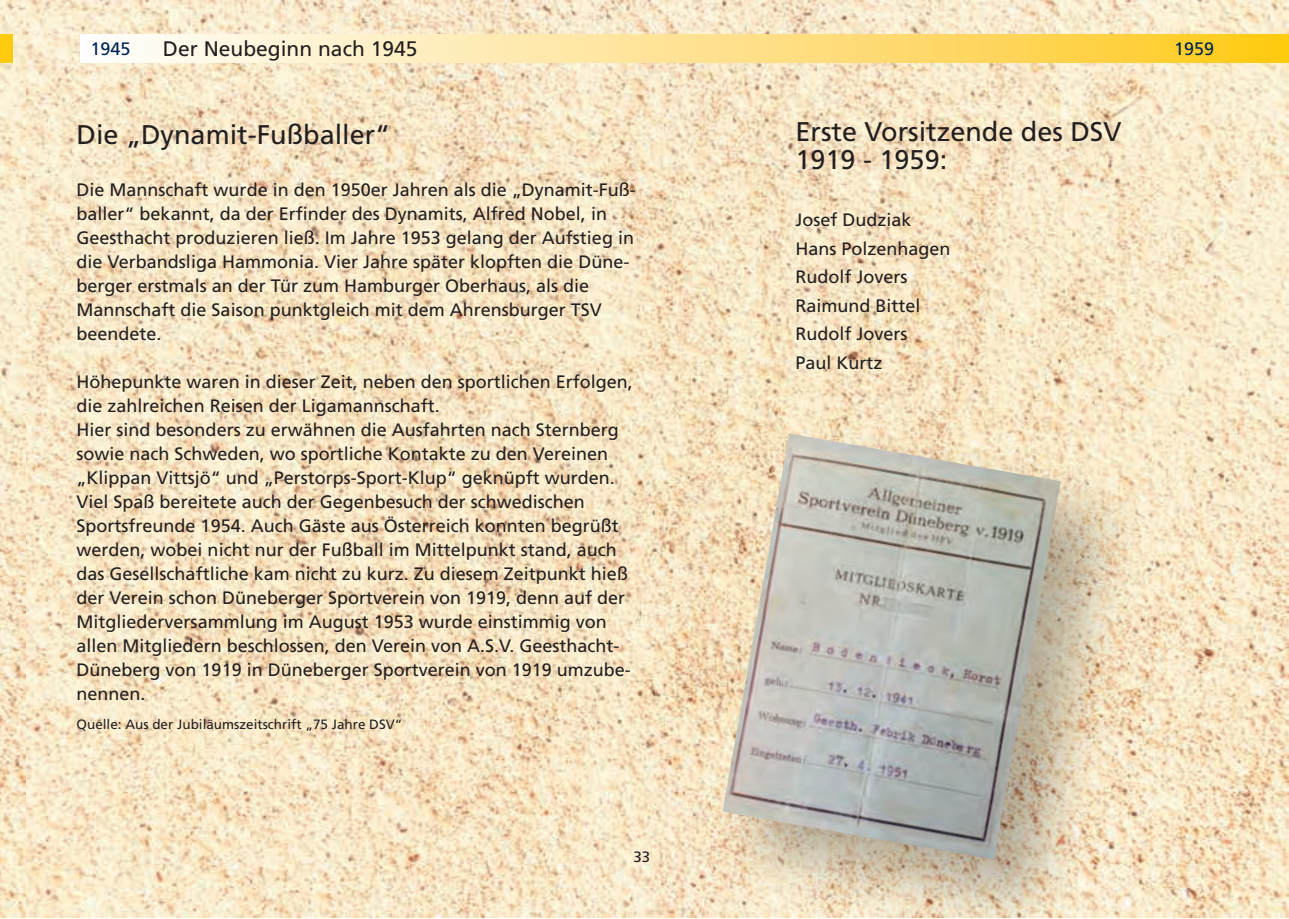
<style>
.page{position:relative;width:1289px;height:919px;background:#fff}
.page>*{position:absolute;margin:0;border:0;box-sizing:border-box;transform-origin:0 0}
.t1{font:27px/28.5px "Frutiger LT Std";color:#231f20}
.t2{font:21px "Frutiger LT Std";color:#231f20}
.t3{font:18px/24px "Frutiger LT Std";color:#231f20}
.t4{font:18px "Frutiger LT Std";color:#002451}
.t5{font:15px "Frutiger LT Std";color:#231f20}
.t6{font:13.5px "Frutiger LT Std";color:#231f20}
</style>
<div class="page">
<img style="left:26px;top:0;width:1262px;height:917px">
<svg style="left:80px;top:34px;width:1208px;height:28px;background:#fee391"></svg>
<img style="left:839px;top:917px;width:243px;height:1px">
<img style="left:695px;top:406px;width:465px;height:511px">
<img style="left:722px;top:433px;width:338px;height:426px">
<img style="left:0;top:0;width:26px;height:917px">
<div style="left:0;top:34px;width:13px;height:28px;background:#fecb0d"></div>
<p class="t4" style="left:90px;top:42px;width:42px">1945</p>
<p class="t2" style="left:163px;top:40px;width:256px">Der Neubeginn nach 1945</p>
<h1 class="t1" style="left:77px;top:122px;width:315px">Die „Dynamit-Fußballer“</h1>
<p class="t3" style="left:77px;top:179px;width:561px">Die Mannschaft wurde in den 1950er Jahren als die „Dynamit-Fuß&shy;baller“ bekannt, da der Erfinder des Dynamits, Alfred Nobel, in Geesthacht produzieren ließ. Im Jahre 1953 gelang der Aufstieg in die Verbandsliga Hammonia. Vier Jahre später klopften die Düne&shy;berger erstmals an der Tür zum Hamburger Oberhaus, als die Mannschaft die Saison punktgleich mit dem Ahrensburger TSV beendete.</p>
<p class="t3" style="left:77px;top:371px;width:558px">Höhepunkte waren in dieser Zeit, neben den sportlichen Erfolgen, die zahlreichen Reisen der Ligamannschaft.<br>Hier sind besonders zu erwähnen die Ausfahrten nach Sternberg sowie nach Schweden, wo sportliche Kontakte zu den Vereinen „Klippan Vittsjö“ und „Perstorps-Sport-Klup“ geknüpft wurden.<br>Viel Spaß bereitete auch der Gegenbesuch der schwedischen Sportsfreunde 1954. Auch Gäste aus Österreich konnten begrüßt werden, wobei nicht nur der Fußball im Mittelpunkt stand, auch das Gesellschaftliche kam nicht zu kurz. Zu diesem Zeitpunkt hieß der Verein schon Düneberger Sportverein von 1919, denn auf der Mitgliederversammlung im August 1953 wurde einstimmig von allen Mitgliedern beschlossen, den Verein von A.S.V. Geesthacht-Düneberg von 1919 in Düneberger Sportverein von 1919 umzube&shy;nennen.</p>
<p class="t6" style="left:77px;top:718px;width:327px">Quelle: Aus der Jubiläumszeitschrift „75 Jahre DSV“</p>
<p class="t5" style="left:633px;top:851px;width:18px">33</p>
<h1 class="t1" style="left:795px;top:119px;width:327px">Erste Vorsitzende des DSV<br>1919 - 1959:</h1>
<p class="t3" style="left:795px;top:207px;width:157px;line-height:28.5px">Josef Dudziak<br>Hans Polzenhagen<br>Rudolf Jovers<br>Raimund Bittel<br>Rudolf Jovers<br>Paul Kurtz</p>
<p class="t4" style="left:1173px;top:42px;width:42px">1959</p>
</div>
